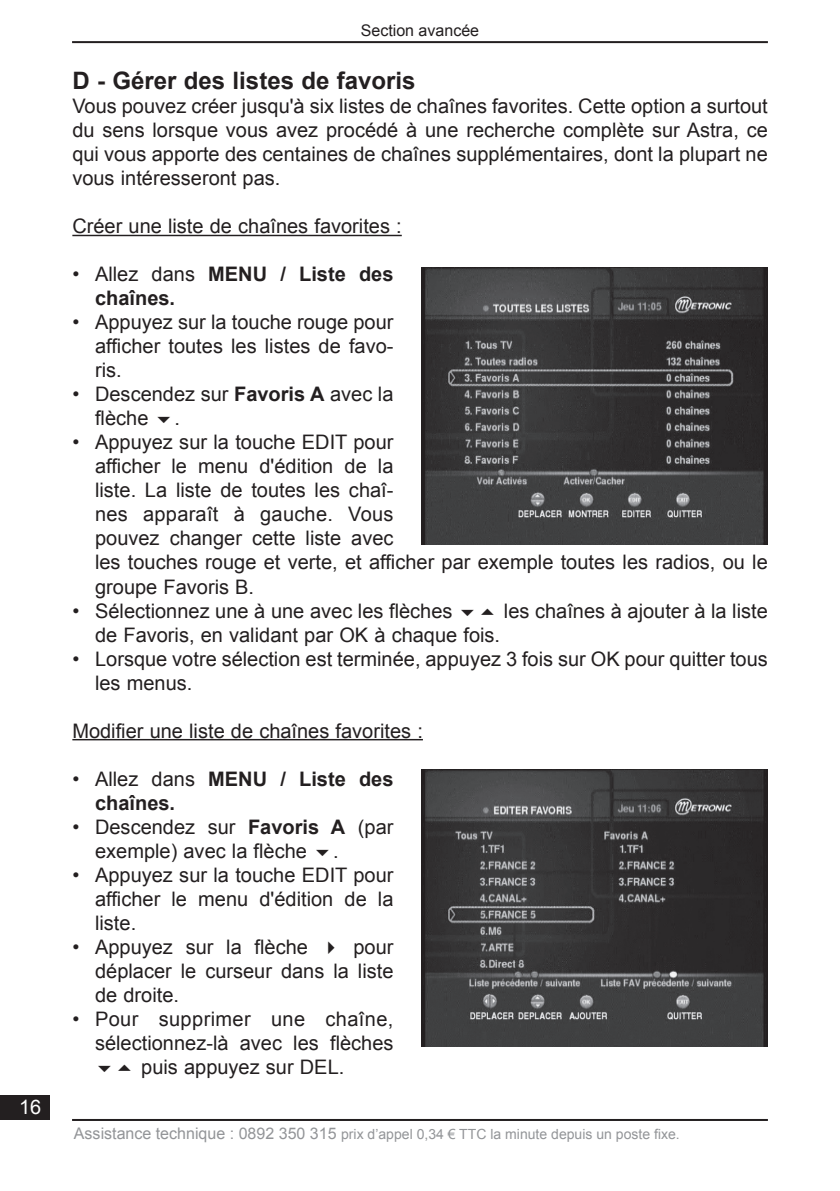
<style>
.page{position:relative;width:840px;height:1191px;background:#fff}
.page>*{position:absolute;margin:0;border:0;box-sizing:border-box;transform-origin:0 0}
.t1{font:700 24px "Arial";color:#231f20}
.t2{font:20px/24px "Arial";color:#231f20;text-align:justify}
.t3{font:700 20px/24px "Arial";color:#231f20}
.t4{font:20px "Arial";letter-spacing:.02em;color:#231f20}
.t5{font:20px "Arial";color:#fff}
.t6{font:16px "Arial";color:#231f20}
.t7{font:14px "Arial";color:#939598}
.s1{font-weight:400}
.s2{font-weight:700}
.s3{font-size:16px}
</style>
<div class="page">
<hr style="left:72px;top:1119px;width:695px;height:2px;background:#231f20">
<div style="left:0;top:1095px;width:50px;height:25px;background:#231f20"></div>
<hr style="left:72px;top:41px;width:695px;height:2px;background:#231f20">
<hr style="left:72px;top:235px;width:329px;height:1px;background:#231f20">
<hr style="left:72px;top:739px;width:350px;height:1px;background:#231f20">
<img style="left:421px;top:268px;width:346px;height:276px">
<img style="left:421px;top:770px;width:346px;height:276px">
<p class="t5" style="left:19px;top:1094px;width:24px">16</p>
<p class="t6" style="left:360px;top:20px;width:120px">Section avancée</p>
<p class="t1" style="left:72px;top:65px;width:344px">D - Gérer des listes de favoris</p>
<p class="t2" style="left:72px;top:94px;width:696px">Vous pouvez créer jusqu'à six listes de chaînes favorites. Cette option a surtout du sens lorsque vous avez procédé à une recherche complète sur Astra, ce qui vous apporte des centaines de chaînes supplémentaires, dont la plupart ne vous intéresseront pas.</p>
<p class="t2" style="left:72px;top:214px;width:331px">Créer une liste de chaînes favorites :</p>
<p class="t3" style="left:95px;top:263px;width:300px;text-indent:-23px"><span class="s1">• Allez dans</span> MENU / Liste des chaînes.</p>
<p class="t2" style="left:95px;top:310px;width:300px;text-indent:-23px">• Appuyez sur la touche rouge pour afficher toutes les listes de favo&shy;ris.</p>
<p class="t2" style="left:95px;top:382px;width:300px;text-indent:-23px">• Descendez sur <span class="s2">Favoris A</span> avec la flèche</p>
<p class="t2" style="left:174px;top:406px;width:7px">.</p>
<p class="t2" style="left:95px;top:430px;width:674px;text-align:left;text-indent:-23px">• Appuyez sur la touche EDIT pour<br>afficher le menu d'édition de la<br>liste. La liste de toutes les chaî-<br>nes apparaît à gauche. Vous<br>pouvez changer cette liste avec<br>les touches rouge et verte, et afficher par exemple toutes les radios, ou le groupe Favoris B.</p>
<p class="t2" style="left:72px;top:598px;width:381px">• Sélectionnez une à une avec les flèches</p>
<p class="t2" style="left:503px;top:598px;width:265px">les chaînes à ajouter à la liste</p>
<p class="t2" style="left:95px;top:622px;width:406px">de Favoris, en validant par OK à chaque fois.</p>
<p class="t2" style="left:95px;top:646px;width:674px;text-indent:-23px">• Lorsque votre sélection est terminée, appuyez 3 fois sur OK pour quitter tous les menus.</p>
<p class="t2" style="left:72px;top:718px;width:352px">Modifier une liste de chaînes favorites :</p>
<p class="t3" style="left:95px;top:767px;width:300px;text-indent:-23px"><span class="s1">• Allez dans</span> MENU / Liste des chaînes.</p>
<p class="t2" style="left:95px;top:814px;width:300px;text-indent:-23px">• Descendez sur <span class="s2">Favoris A</span> (par exemple) avec la flèche</p>
<p class="t2" style="left:333px;top:838px;width:7px">.</p>
<p class="t2" style="left:95px;top:862px;width:300px;text-indent:-23px">• Appuyez sur la touche EDIT pour afficher le menu d'édition de la liste.</p>
<p class="t2" style="left:95px;top:934px;width:300px;text-indent:-23px">• Appuyez sur la flèche ✔ pour déplacer le curseur dans la liste de droite.</p>
<p class="t4" style="left:72px;top:1005px;width:322px">• Pour supprimer une chaîne,</p>
<p class="t2" style="left:95px;top:1030px;width:300px">sélectionnez-là avec les flèches</p>
<p class="t2" style="left:141px;top:1054px;width:204px">puis appuyez sur DEL.</p>
<p class="t7" style="left:74px;top:1125px;width:607px"><span class="s3">Assistance technique : 0892 350 315</span> prix d’appel 0,34 € TTC la minute depuis un poste fixe.</p>
</div>
